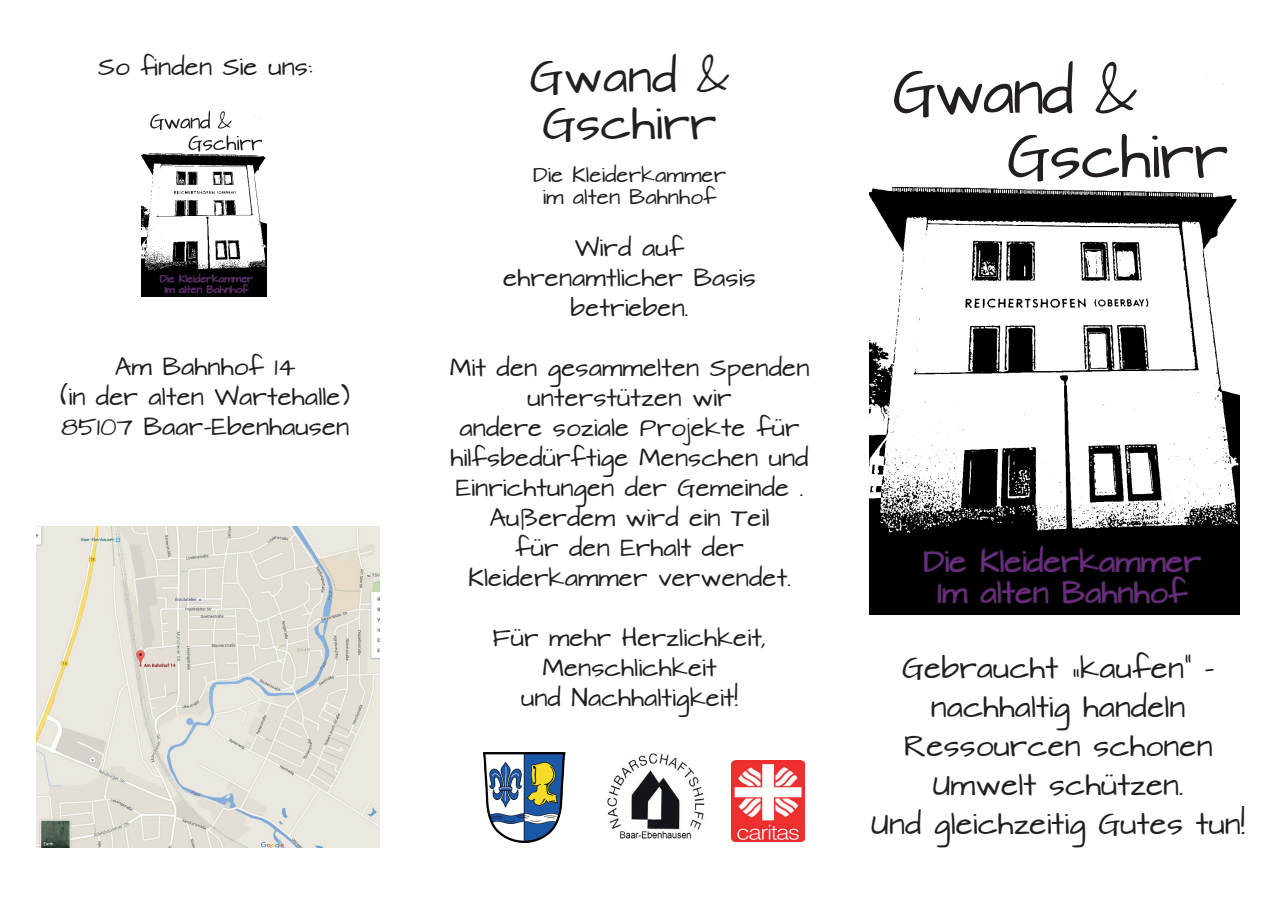
<style>
.page{position:relative;width:1272px;height:902px;background:#fff}
.page>*{position:absolute;margin:0;border:0;box-sizing:border-box;transform-origin:0 0}
.t1{font:39px/46.8px "Architects Daughter";color:#231f20;text-align:center}
.t2{font:25.95px/31px "Architects Daughter";color:#6e2b87;text-align:center}
.t3{font:25.5px/39px "Architects Daughter";color:#231f20;text-align:center}
.t4{font:21px/30px "Architects Daughter";color:#231f20;text-align:center}
.t5{font:18px/21.6px "Architects Daughter";color:#231f20;text-align:center}
.t6{font:8.7px/10.5px "Architects Daughter";color:#6e2b87;text-align:center}
</style>
<div class="page">
<img style="left:869px;top:77px;width:370px;height:537px">
<svg style="left:1008px;top:134px;width:219px;height:47px"></svg>
<svg style="left:894px;top:61px;width:242px;height:56px"></svg>
<svg style="left:922px;top:549px;width:45px;height:24px"></svg>
<svg style="left:936px;top:582px;width:32px;height:33px"></svg>
<svg style="left:979px;top:524px;width:223px;height:81px;background:#0b0a0b"></svg>
<img style="left:142px;top:151px;width:124px;height:146px">
<svg style="left:150px;top:111px;width:112px;height:40px"></svg>
<svg style="left:160px;top:267px;width:93px;height:27px;background:#0e0d0e"></svg>
<img style="left:36px;top:526px;width:343px;height:321px">
<img style="left:607px;top:753px;width:98px;height:86px">
<img style="left:732px;top:760px;width:72px;height:81px">
<img style="left:483px;top:752px;width:82px;height:89px">
<p class="t4" style="left:98px;top:52px;width:216px">So finden Sie uns:</p>
<p class="t6" style="left:160px;top:274px;width:95px">Die Kleiderkammer<br>Im alten Bahnhof</p>
<p class="t4" style="left:61px;top:352px;width:291px">Am Bahnhof 14<br>(in der alten Wartehalle)<br>85107 Baar-Ebenhausen</p>
<h1 class="t1" style="left:530px;top:55px;width:201px">Gwand &amp;<br>Gschirr</h1>
<p class="t5" style="left:533px;top:165px;width:194px">Die Kleiderkammer im alten Bahnhof</p>
<p class="t4" style="left:503px;top:233px;width:254px">Wird auf ehrenamtlicher Basis betrieben.</p>
<p class="t4" style="left:450px;top:353px;width:361px">Mit den gesammelten Spenden unterstützen wir<br>andere soziale Projekte für hilfsbedürftige Menschen und<br>Einrichtungen der Gemeinde .<br>Außerdem wird ein Teil<br>für den Erhalt der<br>Kleiderkammer verwendet.</p>
<p class="t4" style="left:492px;top:623px;width:275px">Für mehr Herzlichkeit,<br>Menschlichkeit<br>und Nachhaltigkeit!</p>
<p class="t2" style="left:923px;top:547px;width:279px">Die Kleiderkammer<br>Im alten Bahnhof</p>
<p class="t3" style="left:871px;top:649px;width:375px">Gebraucht „kaufen“ - nachhaltig handeln<br>Ressourcen schonen<br>Umwelt schützen.<br>Und gleichzeitig Gutes tun!</p>
</div>
